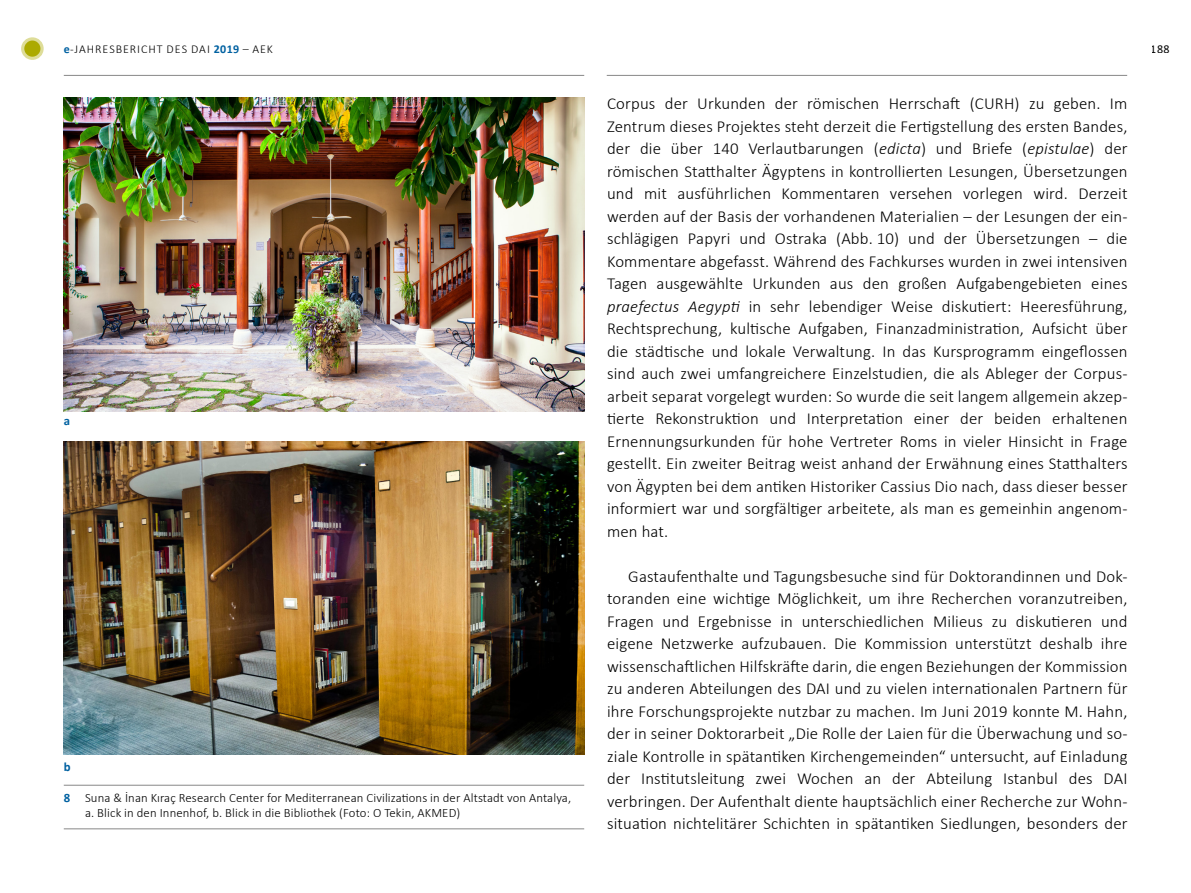
<style>
.page{position:relative;width:1191px;height:893px;background:#fff}
.page>*{position:absolute;margin:0;border:0;box-sizing:border-box;transform-origin:0 0}
.t1{font:300 16.8px/22.5px "Calibri";letter-spacing:.01em;color:#000;text-align:justify}
.t2{font:300 12.75px/15px "Calibri";letter-spacing:.01em;color:#000}
.t3{font:700 12.75px "Calibri";color:#0061a1}
.t4{font:300 12px "Calibri";letter-spacing:.08em;color:#000}
.t5{font:12px "Calibri";color:#000}
.s1{font-weight:700;color:#0061a1}
.s2{font-style:italic}
</style>
<div class="page">
<hr style="left:607px;top:75px;width:520px;height:1px;background:#878787">
<hr style="left:64px;top:75px;width:520px;height:1px;background:#878787">
<svg style="left:23px;top:39px;width:19px;height:19px"></svg>
<div style="left:21px;top:37px;width:23px;height:23px;border:3px solid #dedd99;border-radius:50%"></div>
<img style="left:64px;top:441px;width:520px;height:314px">
<img style="left:64px;top:98px;width:520px;height:313px">
<hr style="left:64px;top:785px;width:520px;height:1px;background:#878787">
<hr style="left:64px;top:829px;width:520px;height:1px;background:#878787">
<p class="t4" style="left:64px;top:41px;width:211px"><span class="s1">e</span>-JAHRESBERICHT DES DAI <span class="s1">2019</span> – AEK</p>
<p class="t5" style="left:1151px;top:41px;width:20px">188</p>
<p class="t3" style="left:64px;top:412px;width:8px">a</p>
<p class="t3" style="left:64px;top:758px;width:8px">b</p>
<p class="t2" style="left:85px;top:790px;width:487px;text-indent:-21px"><span class="s1">8</span> Suna &amp; İnan Kıraç Research Center for Mediterranean Civilizations in der Altstadt von Antalya, a. Blick in den Innenhof, b. Blick in die Bibliothek (Foto: O Tekin, AKMED)</p>
<p class="t1" style="left:607px;top:92px;width:522px">Corpus der Urkunden der römischen Herrschaft (CURH) zu geben. Im Zentrum dieses Projektes steht derzeit die Fertigstellung des ersten Bandes, der die über 140 Verlautbarungen (<span class="s2">edicta</span>) und Briefe (<span class="s2">epistulae</span>) der römischen Statthalter Ägyptens in kontrollierten Lesungen, Übersetzungen und mit ausführlichen Kommentaren versehen vorlegen wird. Derzeit werden auf der Basis der vorhandenen Materialien – der Lesungen der ein&shy;schlägigen Papyri und Ostraka (Abb. 10) und der Übersetzungen – die Kommentare abgefasst. Während des Fachkurses wurden in zwei intensiven Tagen ausgewählte Urkunden aus den großen Aufgabengebieten eines <span class="s2">praefectus Aegypti</span> in sehr lebendiger Weise diskutiert: Heeresführung, Rechtsprechung, kultische Aufgaben, Finanzadministration, Aufsicht über die städtische und lokale Verwaltung. In das Kursprogramm eingeflossen sind auch zwei umfangreichere Einzelstudien, die als Ableger der Corpus&shy;arbeit separat vorgelegt wurden: So wurde die seit langem allgemein akzep&shy;tierte Rekonstruktion und Interpretation einer der beiden erhaltenen Ernennungsurkunden für hohe Vertreter Roms in vieler Hinsicht in Frage gestellt. Ein zweiter Beitrag weist anhand der Erwähnung eines Statthalters von Ägypten bei dem antiken Historiker Cassius Dio nach, dass dieser besser informiert war und sorgfältiger arbeitete, als man es gemeinhin angenom&shy;men hat.</p>
<p class="t1" style="left:607px;top:565px;width:522px;text-indent:21px">Gastaufenthalte und Tagungsbesuche sind für Doktorandinnen und Dok&shy;toranden eine wichtige Möglichkeit, um ihre Recherchen voranzutreiben, Fragen und Ergebnisse in unterschiedlichen Milieus zu diskutieren und eigene Netzwerke aufzubauen. Die Kommission unterstützt deshalb ihre wissenschaftlichen Hilfskräfte darin, die engen Beziehungen der Kommission zu anderen Abteilungen des DAI und zu vielen internationalen Partnern für ihre Forschungsprojekte nutzbar zu machen. Im Juni 2019 konnte M. Hahn, der in seiner Doktorarbeit „Die Rolle der Laien für die Überwachung und so&shy;ziale Kontrolle in spätantiken Kirchengemeinden“ untersucht, auf Einladung der Institutsleitung zwei Wochen an der Abteilung Istanbul des DAI verbringen. Der Aufenthalt diente hauptsächlich einer Recherche zur Wohn&shy;situation nichtelitärer Schichten in spätantiken Siedlungen, besonders der</p>
</div>
